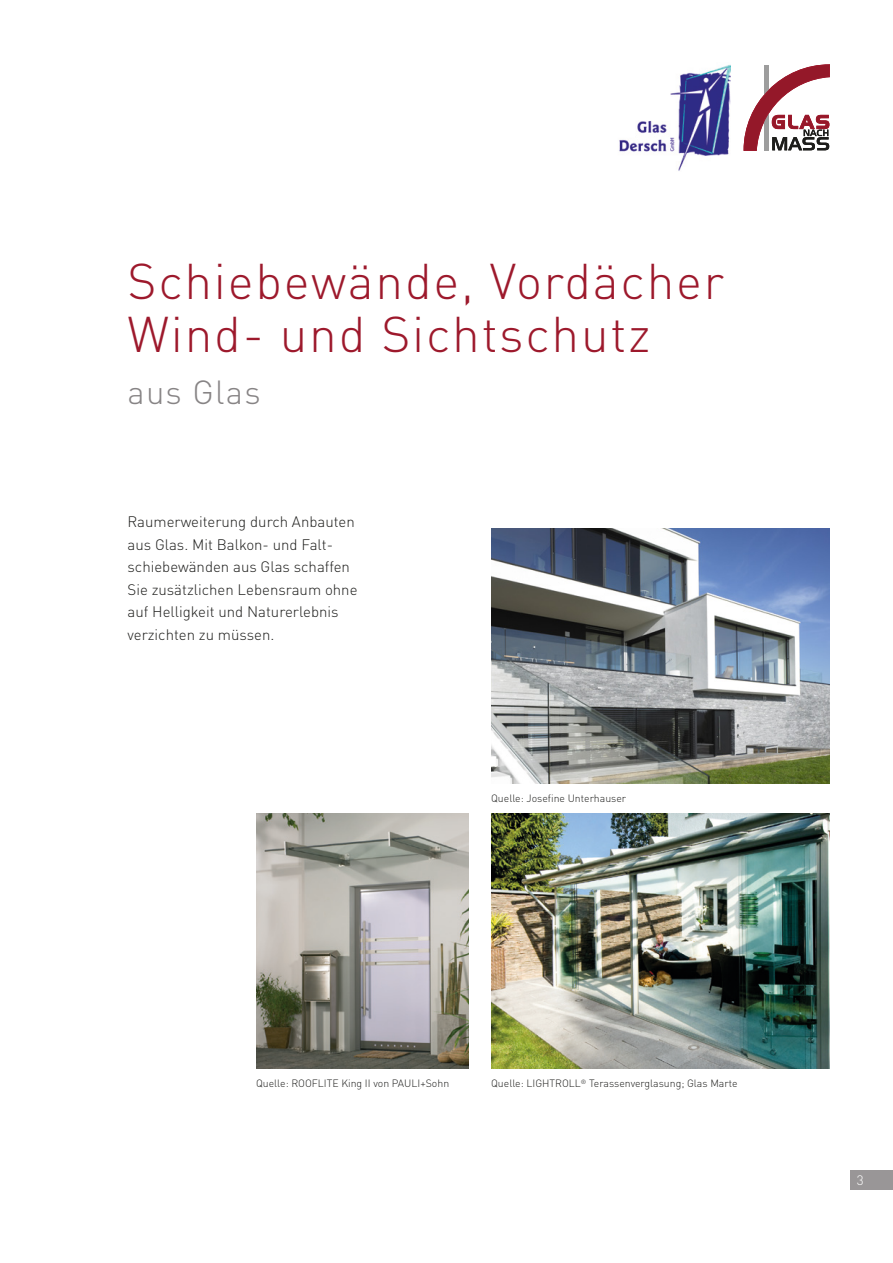
<style>
.page{position:relative;width:893px;height:1263px;background:#fff}
.page>*{position:absolute;margin:0;border:0;box-sizing:border-box;transform-origin:0 0}
.t1{font:300 49.5px/52.5px "DINOT";letter-spacing:.035em;color:#9d192c}
.t2{font:300 33px "DINOT";letter-spacing:.035em;color:#878485}
.t3{font:300 15px/22.5px "DINOT";color:#1d1d1b}
.t4{font:300 13.5px "DINOT";color:#fff}
.t5{font:300 10.5px "DINOT";color:#1d1d1b}
</style>
<div class="page">
<img style="left:619px;top:65px;width:112px;height:106px">
<img style="left:256px;top:813px;width:213px;height:255px">
<img style="left:491px;top:813px;width:338px;height:255px">
<img style="left:491px;top:528px;width:338px;height:255px">
<svg style="left:744px;top:65px;width:86px;height:86px"></svg>
<div style="left:850px;top:1170px;width:43px;height:19px;background:#999697"></div>
<h1 class="t1" style="left:128px;top:255px;width:598px">Schiebewände, Vordächer<br>Wind- und Sichtschutz</h1>
<h2 class="t2" style="left:128px;top:372px;width:135px">aus Glas</h2>
<p class="t3" style="left:128px;top:511px;width:231px">Raumerweiterung durch Anbauten aus Glas. Mit Balkon- und Falt&shy;schiebewänden aus Glas schaffen<br>Sie zusätzlichen Lebensraum ohne auf Helligkeit und Naturerlebnis verzichten zu müssen.</p>
<p class="t5" style="left:491px;top:792px;width:137px">Quelle: Josefine Unterhauser</p>
<p class="t5" style="left:256px;top:1077px;width:195px">Quelle: ROOFLITE King II von PAULI+Sohn</p>
<p class="t5" style="left:491px;top:1077px;width:248px">Quelle: LIGHTROLL<sup>®</sup> Terassenverglasung; Glas Marte</p>
<p class="t4" style="left:857px;top:1171px;width:8px">3</p>
</div>
